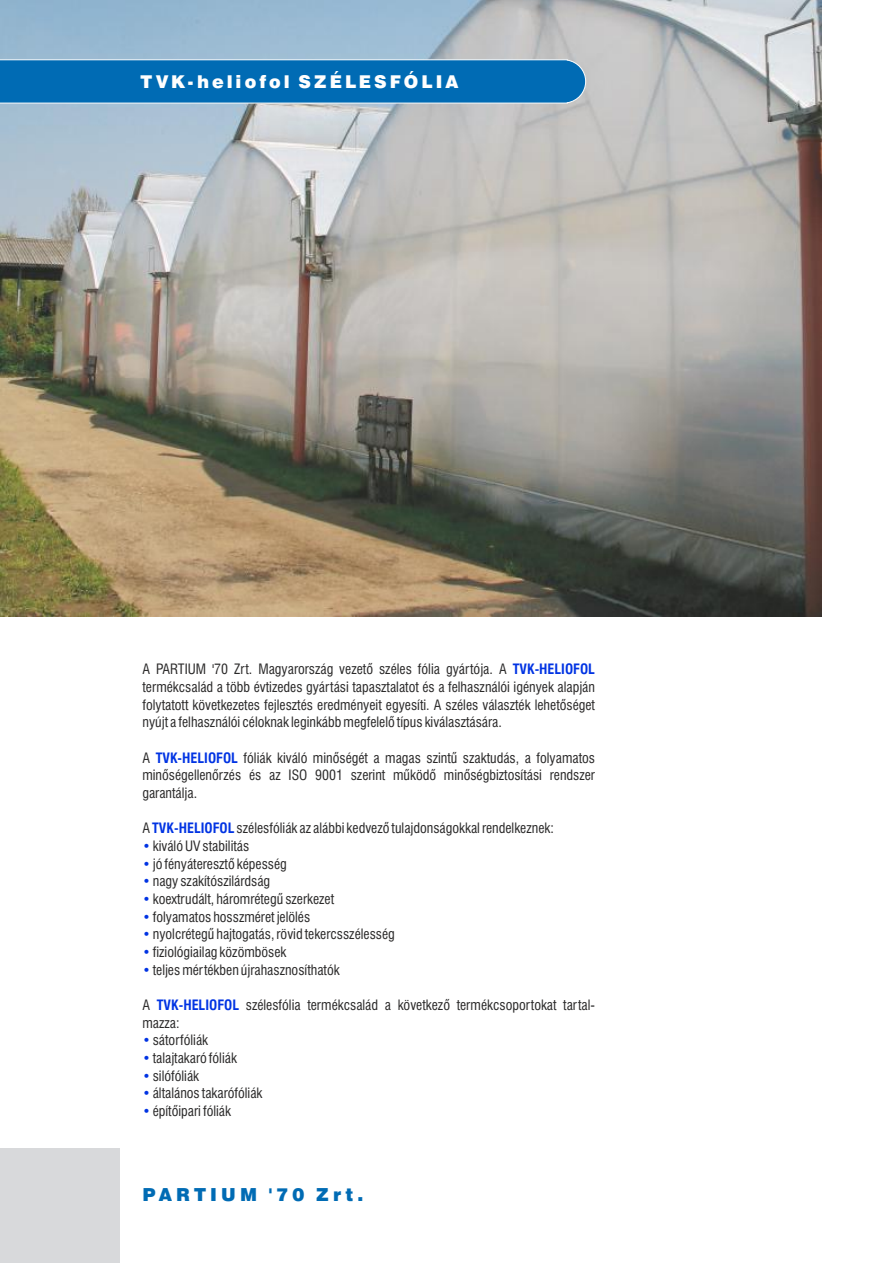
<style>
.page{position:relative;width:893px;height:1263px;background:#fff}
.page>*{position:absolute;margin:0;border:0;box-sizing:border-box;transform-origin:0 0}
.t1{font:18px "H Swiss 721 Black BT";letter-spacing:.23em;color:#006bb4}
.t2{font:17.7px "H Swiss 721 Black BT";letter-spacing:.17em;color:#fefefe}
.t3{font:13.95px/17.7px "H Swiss 721 Condensed BT";color:#2a2929;text-align:justify}
.s1{font-family:"H Swiss 721 Condensed BT Bold";color:#0033e3}
.s2{color:#0033e3}
</style>
<div class="page">
<img style="left:0;top:0;width:821px;height:616px">
<div style="left:0;top:1149px;width:120px;height:114px;background:#d8d9db"></div>
<svg style="left:0;top:59px;width:586px;height:45px;background:#0f73b7"></svg>
<p class="t2" style="left:141px;top:74px;width:320px">TVK-heliofol SZÉLESFÓLIA</p>
<p class="t3" style="left:142px;top:662px;width:454px">A PARTIUM '70 Zrt. Magyarország vezető széles fólia gyártója. A <span class="s1">TVK-HELIOFOL </span>termékcsalád a több évtizedes gyártási tapasztalatot és a felhasználói igények alapján folytatott következetes fejlesztés eredményeit egyesíti. A széles választék lehetőséget nyújt a felhasználói céloknak leginkább megfelelő típus kiválasztására.</p>
<p class="t3" style="left:142px;top:750px;width:454px">A <span class="s1">TVK-HELIOFOL</span> fóliák kiváló minőségét a magas szintű szaktudás, a folyamatos minőségellenőrzés és az ISO 9001 szerint működő minőségbiztosítási rendszer garantálja.</p>
<p class="t3" style="left:142px;top:821px;width:413px">A <span class="s1">TVK-HELIOFOL</span> szélesfóliák az alábbi kedvező tulajdonságokkal rendelkeznek:</p>
<p class="t3" style="left:142px;top:838px;width:108px"><span class="s2">•</span> kiváló UV stabilitás</p>
<p class="t3" style="left:142px;top:856px;width:146px"><span class="s2">•</span> jó fényáteresztő képesség</p>
<p class="t3" style="left:142px;top:874px;width:129px"><span class="s2">•</span> nagy szakítószilárdság</p>
<p class="t3" style="left:142px;top:891px;width:193px"><span class="s2">•</span> koextrudált, háromrétegű szerkezet</p>
<p class="t3" style="left:142px;top:909px;width:169px"><span class="s2">•</span> folyamatos hosszméret jelölés</p>
<p class="t3" style="left:142px;top:927px;width:254px"><span class="s2">•</span> nyolcrétegű hajtogatás, rövid tekercsszélesség</p>
<p class="t3" style="left:142px;top:944px;width:146px"><span class="s2">•</span> fiziológiailag közömbösek</p>
<p class="t3" style="left:142px;top:962px;width:199px"><span class="s2">•</span> teljes mértékben újrahasznosíthatók</p>
<p class="t3" style="left:142px;top:997px;width:454px">A <span class="s1">TVK-HELIOFOL</span> szélesfólia termékcsalád a következő termékcsoportokat tartal&shy;mazza:</p>
<p class="t3" style="left:142px;top:1033px;width:67px"><span class="s2">•</span> sátorfóliák</p>
<p class="t3" style="left:142px;top:1051px;width:96px"><span class="s2">•</span> talajtakaró fóliák</p>
<p class="t3" style="left:142px;top:1068px;width:58px"><span class="s2">•</span> silófóliák</p>
<p class="t3" style="left:142px;top:1086px;width:122px"><span class="s2">•</span> általános takarófóliák</p>
<p class="t3" style="left:142px;top:1104px;width:90px"><span class="s2">•</span> építőipari fóliák</p>
<p class="t1" style="left:142px;top:1187px;width:222px">PARTIUM '70 Zrt.</p>
</div>
